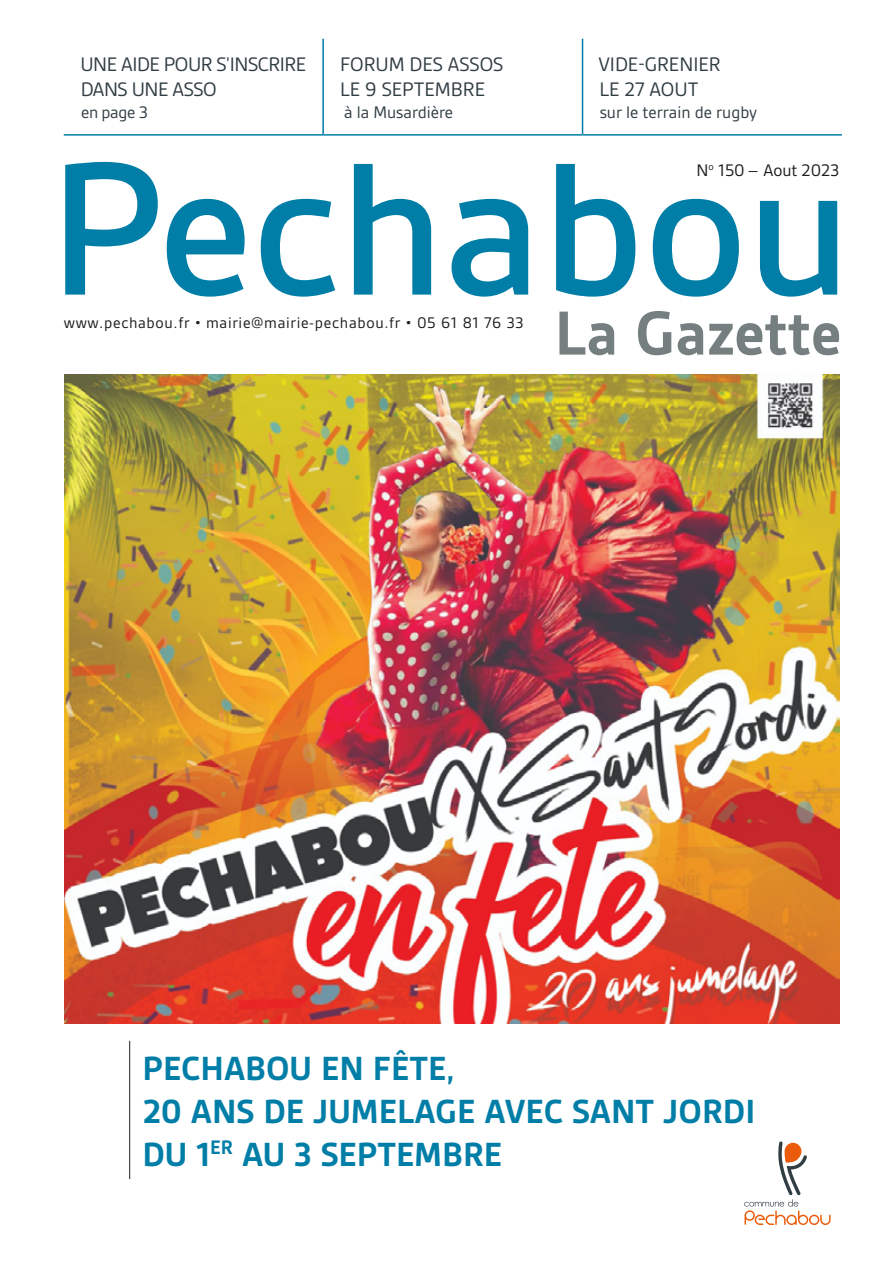
<style>
.page{position:relative;width:893px;height:1263px;background:#fff}
.page>*{position:absolute;margin:0;border:0;box-sizing:border-box;transform-origin:0 0}
.t1{font:500 202.8px "Gesta";color:#007ea7}
.t2{font:700 66.75px "Gesta";color:#767f80}
.t3{font:700 36px/43.2px "Gesta";color:#007ea7}
.t4{font:21px/25.2px "Gesta";color:#303d43}
.t5{font:21px/25.2px "Gesta";letter-spacing:-.02em;color:#303d43}
.t6{font:18px "Gesta";color:#303d43}
.t7{font:18px "Gesta";color:#1d1d1b}
.t8{font:16.5px "Gesta";letter-spacing:.04em;color:#1d1d1b}
</style>
<div class="page">
<svg style="left:744px;top:1141px;width:86px;height:84px"></svg>
<hr style="left:129px;top:1041px;width:1px;height:138px;background:#1d1d1b">
<hr style="left:322px;top:39px;width:2px;height:95px;background:#007ea7">
<hr style="left:582px;top:39px;width:1px;height:95px;background:#007ea7">
<hr style="left:64px;top:134px;width:259px;height:2px;background:#007ea7">
<hr style="left:323px;top:134px;width:259px;height:2px;background:#007ea7">
<hr style="left:582px;top:134px;width:260px;height:2px;background:#007ea7">
<img style="left:64px;top:375px;width:776px;height:648px">
<p class="t5" style="left:80px;top:52px;width:227px">UNE AIDE POUR S’INSCRIRE<br>DANS UNE ASSO</p>
<p class="t6" style="left:81px;top:102px;width:68px">en page 3</p>
<p class="t4" style="left:340px;top:52px;width:165px">FORUM DES ASSOS<br>LE 9 SEPTEMBRE</p>
<p class="t6" style="left:344px;top:102px;width:110px">à la Musardière</p>
<p class="t4" style="left:598px;top:52px;width:124px">VIDE-GRENIER<br>LE 27 AOUT</p>
<p class="t6" style="left:600px;top:102px;width:159px">sur le terrain de rugby</p>
<p class="t1" style="left:48px;top:114px;width:805px">Pechabou</p>
<p class="t2" style="left:554px;top:295px;width:288px">La Gazette</p>
<p class="t7" style="left:696px;top:160px;width:144px">N<sup>o</sup> 150– Aout 2023</p>
<p class="t8" style="left:64px;top:313px;width:461px">www.pechabou.fr • mairie@mairie-pechabou.fr • 05 61 81 76 33</p>
<p class="t3" style="left:142px;top:1047px;width:614px">PECHABOU EN FÊTE,<br>20 ANS DE JUMELAGE AVEC SANT JORDI<br>DU 1<sup>ER</sup> AU 3 SEPTEMBRE</p>
</div>
